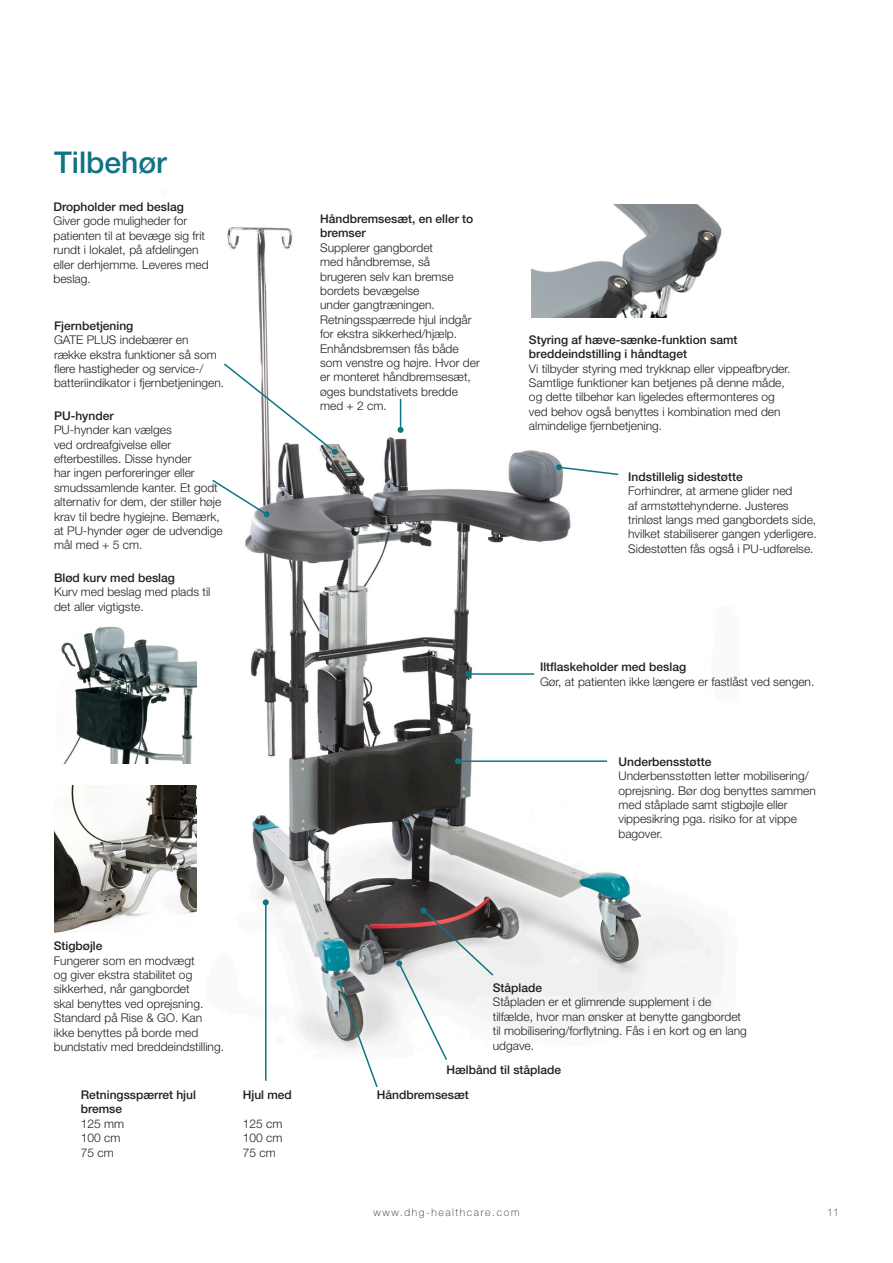
<style>
.page{position:relative;width:893px;height:1263px;background:#fff}
.page>*{position:absolute;margin:0;border:0;box-sizing:border-box;transform-origin:0 0}
.t1{font:500 30px "Helvetica Neue LT Std";color:#0e7583}
.t2{font:300 12px/14.4px "Helvetica Neue LT Std";color:#231f20}
.t3{font:500 12px "Helvetica Neue LT Std";color:#231f20}
.t4{font:100 10.5px "Helvetica Neue LT Std";letter-spacing:.15em;color:#231f20}
.s1{font-weight:500}
</style>
<div class="page">
<img style="left:182px;top:227px;width:528px;height:843px">
<hr style="left:400px;top:399px;width:1px;height:31px;background:#0e7583">
<svg style="left:398px;top:427px;width:6px;height:6px"></svg>
<img style="left:531px;top:204px;width:191px;height:113px">
<svg style="left:556px;top:464px;width:64px;height:12px"></svg>
<hr style="left:468px;top:673px;width:66px;height:2px;background:#0e7583">
<svg style="left:465px;top:671px;width:6px;height:6px"></svg>
<hr style="left:458px;top:760px;width:149px;height:2px;background:#0e7583">
<svg style="left:455px;top:758px;width:6px;height:6px"></svg>
<svg style="left:396px;top:907px;width:99px;height:155px"></svg>
<svg style="left:336px;top:980px;width:43px;height:108px"></svg>
<hr style="left:265px;top:902px;width:1px;height:179px;background:#0e7583">
<svg style="left:263px;top:899px;width:6px;height:6px"></svg>
<img style="left:54px;top:785px;width:142px;height:147px">
<img style="left:61px;top:622px;width:135px;height:141px">
<svg style="left:222px;top:362px;width:116px;height:93px"></svg>
<svg style="left:211px;top:478px;width:59px;height:39px"></svg>
<p class="t1" style="left:54px;top:145px;width:114px">Tilbehør</p>
<p class="t2" style="left:54px;top:199px;width:157px"><span class="s1">Dropholder med beslag<br></span>Giver gode muligheder for patienten til at bevæge sig frit rundt i lokalet, på afdelingen eller derhjemme. Leveres med beslag.</p>
<p class="t2" style="left:54px;top:318px;width:172px"><span class="s1">Fjernbetjening<br></span>GATE PLUS indebærer en<br>række ekstra funktioner så som flere hastigheder og service-/ batteriindikator i fjernbetjeningen.</p>
<p class="t2" style="left:54px;top:408px;width:170px"><span class="s1">PU-hynder<br></span>PU-hynder kan vælges<br>ved ordreafgivelse eller efterbestilles. Disse hynder<br>har ingen perforeringer eller smudssamlende kanter. Et godt alternativ for dem, der stiller høje krav til bedre hygiejne. Bemærk, at PU-hynder øger de udvendige mål med + 5 cm.</p>
<p class="t2" style="left:54px;top:570px;width:158px"><span class="s1">Blød kurv med beslag<br></span>Kurv med beslag med plads til det aller vigtigste.</p>
<p class="t2" style="left:320px;top:211px;width:161px"><span class="s1">Håndbremsesæt, en eller to bremser<br></span>Supplerer gangbordet<br>med håndbremse, så<br>brugeren selv kan bremse bordets bevægelse<br>under gangtræningen.<br>Retningsspærrede hjul indgår for ekstra sikkerhed/hjælp.<br>Enhåndsbremsen fås både som venstre og højre. Hvor der er monteret håndbremsesæt, øges bundstativets bredde med + 2 cm.</p>
<p class="t2" style="left:529px;top:332px;width:263px"><span class="s1">Styring af hæve-sænke-funktion samt breddeindstilling i håndtaget<br></span>Vi tilbyder styring med trykknap eller vippeafbryder.<br>Samtlige funktioner kan betjenes på denne måde, og dette tilbehør kan ligeledes eftermonteres og ved behov også benyttes i kombination med den almindelige fjernbetjening.</p>
<p class="t2" style="left:628px;top:469px;width:190px"><span class="s1">Indstillelig sidestøtte<br></span>Forhindrer, at armene glider ned<br>af armstøttehynderne. Justeres trinløst langs med gangbordets side, hvilket stabiliserer gangen yderligere.<br>Sidestøtten fås også i PU-udførelse.</p>
<p class="t2" style="left:540px;top:659px;width:276px"><span class="s1">Iltflaskeholder med beslag<br></span>Gør, at patienten ikke længere er fastlåst ved sengen.</p>
<p class="t2" style="left:618px;top:754px;width:199px"><span class="s1">Underbensstøtte<br></span>Underbensstøtten letter mobilisering/ oprejsning. Bør dog benyttes sammen med ståplade samt stigbøjle eller vippesikring pga. risiko for at vippe bagover.</p>
<p class="t2" style="left:54px;top:938px;width:172px"><span class="s1">Stigbøjle<br></span>Fungerer som en modvægt<br>og giver ekstra stabilitet og sikkerhed, når gangbordet<br>skal benyttes ved oprejsning.<br>Standard på Rise &amp; GO. Kan ikke benyttes på borde med bundstativ med breddeindstilling.</p>
<p class="t3" style="left:81px;top:1087px;width:117px">Retningsspærret hjul</p>
<p class="t3" style="left:243px;top:1087px;width:51px">Hjul med</p>
<p class="t3" style="left:81px;top:1102px;width:43px">bremse</p>
<p class="t2" style="left:81px;top:1116px;width:45px">125 mm</p>
<p class="t2" style="left:243px;top:1116px;width:41px">125 cm</p>
<p class="t2" style="left:81px;top:1130px;width:41px">100 cm</p>
<p class="t2" style="left:243px;top:1130px;width:41px">100 cm</p>
<p class="t2" style="left:81px;top:1145px;width:34px">75 cm</p>
<p class="t2" style="left:243px;top:1145px;width:34px">75 cm</p>
<p class="t2" style="left:493px;top:980px;width:256px"><span class="s1">Ståplade<br></span>Ståpladen er et glimrende supplement i de tilfælde, hvor man ønsker at benytte gangbordet til mobilisering/forflytning. Fås i en kort og en lang udgave.</p>
<p class="t3" style="left:446px;top:1063px;width:116px">Hælbånd til ståplade</p>
<p class="t3" style="left:377px;top:1087px;width:93px">Håndbremsesæt</p>
<p class="t4" style="left:374px;top:1207px;width:147px">www.dhg-healthcare.com</p>
<p class="t4" style="left:827px;top:1207px;width:13px">11</p>
</div>
